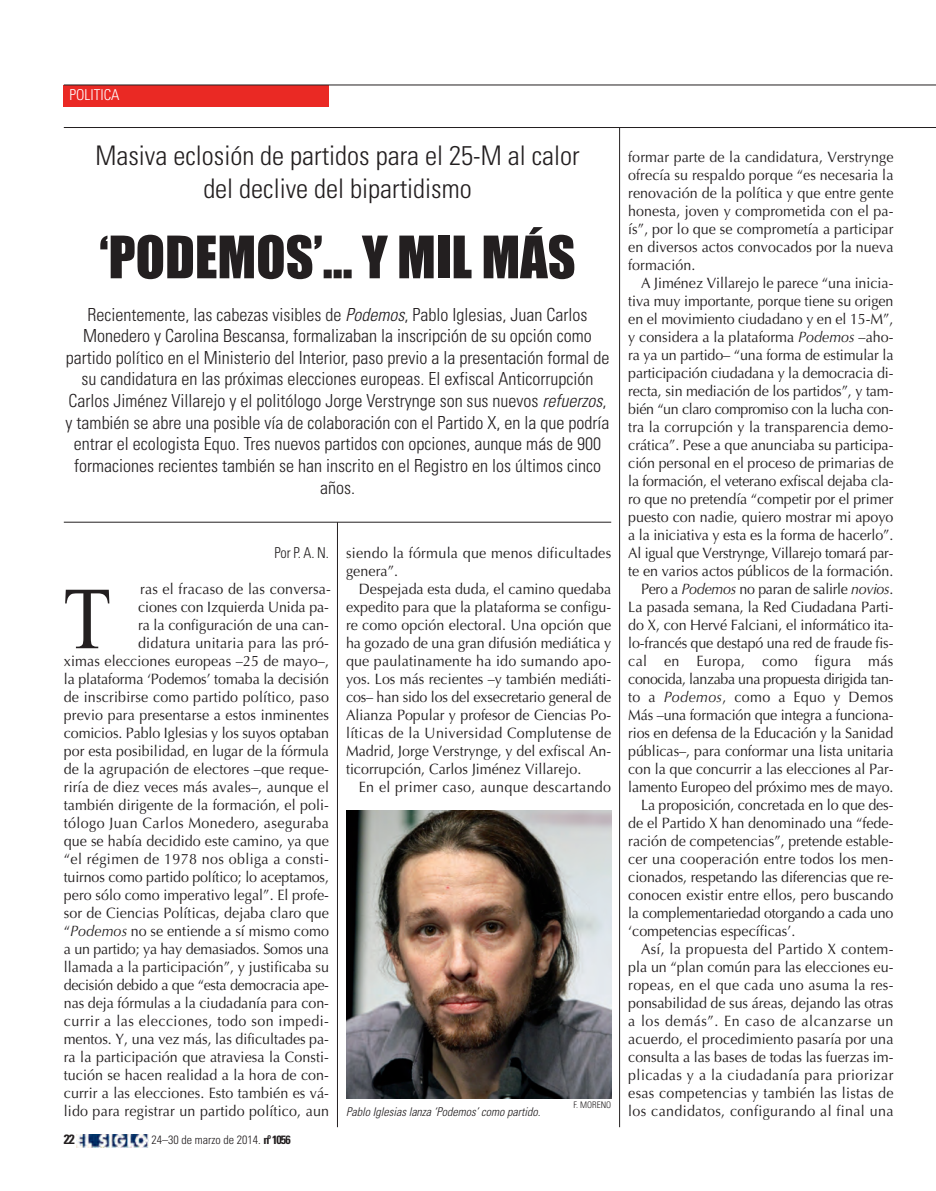
<style>
.page{position:relative;width:936px;height:1191px;background:#fff}
.page>*{position:absolute;margin:0;border:0;box-sizing:border-box;transform-origin:0 0}
.t1{font:88.35px "Times New Roman";color:#231f20;scale:.9 1}
.t2{font:54px "Impact";color:#231f20}
.t3{font:300 condensed 27px/32.4px "Univers LT Std";color:#231f20;text-align:center}
.t4{font:300 condensed 18px/21.6px "Univers LT Std";color:#231f20;text-align:center}
.t5{font:15px/18px "Optima LT Std";color:#231f20;text-align:right;scale:.95 1}
.t6{font:15px "Optima LT Std";letter-spacing:.02em;color:#231f20;scale:.95 1}
.t7{font:15px "Optima LT Std";letter-spacing:-.02em;color:#231f20;scale:.95 1}
.t8{font:15px "Optima LT Std";letter-spacing:.025em;color:#231f20;scale:.95 1}
.t9{font:15px "Optima LT Std";letter-spacing:-.03em;color:#231f20;scale:.95 1}
.t10{font:15px "Optima LT Std";letter-spacing:-.025em;color:#231f20;scale:.95 1}
.t11{font:15px "Optima LT Std";letter-spacing:.03em;color:#231f20;scale:.95 1}
.t12{font:15px "Optima LT Std";letter-spacing:.04em;color:#231f20;scale:.95 1}
.t13{font:300 condensed 15px "Univers LT Std";color:#231f20;scale:.95 1}
.t14{font:300 condensed 15px "Univers LT Std";color:#fff}
.t15{font:700 condensed 13.5px "Univers LT Std";color:#231f20}
.t16{font:italic 300 condensed 12px "Univers LT Std";color:#231f20}
.t17{font:300 condensed 12px "Univers LT Std";color:#231f20}
.t18{font:300 condensed 9px "Univers LT Std";color:#231f20}
.s1{font-style:italic}
.s2{font-weight:700}
</style>
<div class="page">
<hr style="left:619px;top:128px;width:1px;height:999px;background:#231f20">
<div style="left:64px;top:85px;width:265px;height:21px;background:#ea2924"></div>
<hr style="left:64px;top:85px;width:871px;height:1px;background:#231f20">
<hr style="left:64px;top:127px;width:871px;height:1px;background:#231f20">
<img style="left:76px;top:1135px;width:73px;height:12px">
<hr style="left:337px;top:522px;width:1px;height:605px;background:#231f20">
<hr style="left:64px;top:522px;width:547px;height:1px;background:#231f20">
<img style="left:346px;top:810px;width:265px;height:288px">
<p class="t14" style="left:70px;top:89px;width:51px">POLITICA</p>
<p class="t3" style="left:95px;top:142px;width:486px">Masiva eclosión de partidos para el 25-M al calor del declive del bipartidismo</p>
<p class="t2" style="left:99px;top:215px;width:477px">‘PODEMOS’… Y MIL MÁS</p>
<p class="t4" style="left:66px;top:305px;width:545px">Recientemente, las cabezas visibles de <span class="s1">Podemos</span>, Pablo Iglesias, Juan Carlos Monedero y Carolina Bescansa, formalizaban la inscripción de su opción como partido político en el Ministerio del Interior, paso previo a la presentación formal de su candidatura en las próximas elecciones europeas. El exfiscal Anticorrupción Carlos Jiménez Villarejo y el politólogo Jorge Verstrynge son sus nuevos <span class="s1">refuerzos</span>, y también se abre una posible vía de colaboración con el Partido X, en la que podría entrar el ecologista Equo. Tres nuevos partidos con opciones, aunque más de 900 formaciones recientes también se han inscrito en el Registro en los últimos cinco años.</p>
<p class="t13" style="left:274px;top:547px;width:59px">Por P. A. N.</p>
<p class="t5" style="left:64px;top:581px;width:283px">ras el fracaso de las conversa-<br>ciones con Izquierda Unida pa-<br>ra la configuración de una can-<br>didatura unitaria para las pró-<br>ximas elecciones europeas –25 de mayo–, la plataforma ‘Podemos’ tomaba la decisión de inscribirse como partido político, paso previo para presentarse a estos inminentes comicios. Pablo Iglesias y los suyos optaban por esta posibilidad, en lugar de la fórmula de la agrupación de electores –que reque&shy;riría de diez veces más avales–, aunque el también dirigente de la formación, el poli&shy;tólogo Juan Carlos Monedero, aseguraba que se había decidido este camino, ya que “el régimen de 1978 nos obliga a consti&shy;tuirnos como partido político; lo aceptamos, pero sólo como imperativo legal”. El profe&shy;sor de Ciencias Políticas, dejaba claro que “<span class="s1">Podemos</span> no se entiende a sí mismo como a un partido; ya hay demasiados. Somos una llamada a la participación”, y justificaba su decisión debido a que “esta democracia ape&shy;nas deja fórmulas a la ciudadanía para con&shy;currir a las elecciones, todo son impedi&shy;mentos. Y, una vez más, las dificultades pa&shy;ra la participación que atraviesa la Consti&shy;tución se hacen realidad a la hora de con&shy;currir a las elecciones. Esto también es vá&shy;lido para registrar un partido político, aun</p>
<p class="t1" style="left:63px;top:556px;width:55px">T</p>
<p class="t15" style="left:64px;top:1131px;width:12px">22</p>
<p class="t17" style="left:151px;top:1135px;width:141px">24–30 de marzo de 2014. <span class="s2">nº 1056</span></p>
<p class="t6" style="left:346px;top:547px;width:280px">siendo la fórmula que menos dificultades</p>
<p class="t5" style="left:346px;top:563px;width:56px">genera”.</p>
<p class="t5" style="left:359px;top:581px;width:267px">Despejada esta duda, el camino quedaba</p>
<p class="t5" style="left:346px;top:599px;width:280px">expedito para que la plataforma se configu-</p>
<p class="t5" style="left:346px;top:617px;width:280px">re como opción electoral. Una opción que</p>
<p class="t5" style="left:346px;top:635px;width:280px">ha gozado de una gran difusión mediática y</p>
<p class="t5" style="left:346px;top:653px;width:280px">que paulatinamente ha ido sumando apo-</p>
<p class="t5" style="left:346px;top:671px;width:280px">yos. Los más recientes –y también mediáti-</p>
<p class="t5" style="left:346px;top:689px;width:280px">cos– han sido los del exsecretario general de</p>
<p class="t5" style="left:346px;top:707px;width:280px">Alianza Popular y profesor de Ciencias Po-</p>
<p class="t8" style="left:346px;top:727px;width:281px">líticas de la Universidad Complutense de</p>
<p class="t5" style="left:346px;top:743px;width:280px">Madrid, Jorge Verstrynge, y del exfiscal An-</p>
<p class="t5" style="left:346px;top:761px;width:249px">ticorrupción, Carlos Jiménez Villarejo.</p>
<p class="t8" style="left:359px;top:781px;width:267px">En el primer caso, aunque descartando</p>
<p class="t16" style="left:346px;top:1106px;width:196px">Pablo Iglesias lanza ‘Podemos’ como partido.</p>
<p class="t18" style="left:573px;top:1101px;width:39px">F. MORENO</p>
<p class="t5" style="left:628px;top:149px;width:280px">formar parte de la candidatura, Verstrynge</p>
<p class="t5" style="left:628px;top:167px;width:280px">ofrecía su respaldo porque “es necesaria la</p>
<p class="t5" style="left:628px;top:185px;width:280px">renovación de la política y que entre gente</p>
<p class="t5" style="left:628px;top:203px;width:280px">honesta, joven y comprometida con el pa-</p>
<p class="t5" style="left:628px;top:221px;width:280px">ís”, por lo que se comprometía a participar</p>
<p class="t5" style="left:628px;top:239px;width:280px">en diversos actos convocados por la nueva</p>
<p class="t5" style="left:628px;top:257px;width:72px">formación.</p>
<p class="t5" style="left:641px;top:275px;width:267px">A Jiménez Villarejo le parece “una inicia-</p>
<p class="t5" style="left:628px;top:293px;width:280px">tiva muy importante, porque tiene su origen</p>
<p class="t5" style="left:628px;top:311px;width:280px">en el movimiento ciudadano y en el 15-M”,</p>
<p class="t5" style="left:628px;top:329px;width:280px">y considera a la plataforma <span class="s1">Podemos</span> –aho-</p>
<p class="t5" style="left:628px;top:347px;width:280px">ra ya un partido– “una forma de estimular la</p>
<p class="t5" style="left:628px;top:365px;width:280px">participación ciudadana y la democracia di-</p>
<p class="t5" style="left:628px;top:383px;width:280px">recta, sin mediación de los partidos”, y tam-</p>
<p class="t10" style="left:628px;top:403px;width:280px">bién “un claro compromiso con la lucha con-</p>
<p class="t5" style="left:628px;top:419px;width:280px">tra la corrupción y la transparencia demo-</p>
<p class="t5" style="left:628px;top:437px;width:280px">crática”. Pese a que anunciaba su participa-</p>
<p class="t5" style="left:628px;top:455px;width:280px">ción personal en el proceso de primarias de</p>
<p class="t5" style="left:628px;top:473px;width:280px">la formación, el veterano exfiscal dejaba cla-</p>
<p class="t5" style="left:628px;top:491px;width:280px">ro que no pretendía “competir por el primer</p>
<p class="t5" style="left:628px;top:509px;width:280px">puesto con nadie, quiero mostrar mi apoyo</p>
<p class="t5" style="left:628px;top:527px;width:280px">a la iniciativa y esta es la forma de hacerlo”.</p>
<p class="t7" style="left:628px;top:547px;width:280px">Al igual que Verstrynge, Villarejo tomará par-</p>
<p class="t5" style="left:628px;top:563px;width:280px">te en varios actos públicos de la formación.</p>
<p class="t7" style="left:641px;top:583px;width:267px">Pero a <span class="s1">Podemos</span> no paran de salirle <span class="s1">novios</span>.</p>
<p class="t5" style="left:628px;top:599px;width:280px">La pasada semana, la Red Ciudadana Parti-</p>
<p class="t5" style="left:628px;top:617px;width:281px">do X, con Hervé Falciani, el informático ita-</p>
<p class="t5" style="left:628px;top:635px;width:280px">lo-francés que destapó una red de fraude fis-</p>
<p class="t6" style="left:628px;top:655px;width:280px">cal en Europa, como figura más</p>
<p class="t9" style="left:628px;top:673px;width:280px">conocida, lanzaba una propuesta dirigida tan-</p>
<p class="t6" style="left:628px;top:691px;width:280px">to a <span class="s1">Podemos</span>, como a Equo y Demos</p>
<p class="t5" style="left:628px;top:707px;width:280px">Más –una formación que integra a funciona-</p>
<p class="t5" style="left:628px;top:725px;width:280px">rios en defensa de la Educación y la Sanidad</p>
<p class="t5" style="left:628px;top:743px;width:281px">públicas–, para conformar una lista unitaria</p>
<p class="t5" style="left:628px;top:761px;width:280px">con la que concurrir a las elecciones al Par-</p>
<p class="t5" style="left:628px;top:779px;width:280px">lamento Europeo del próximo mes de mayo.</p>
<p class="t5" style="left:641px;top:797px;width:267px">La proposición, concretada en lo que des-</p>
<p class="t5" style="left:628px;top:815px;width:280px">de el Partido X han denominado una “fede-</p>
<p class="t5" style="left:628px;top:833px;width:280px">ración de competencias”, pretende estable-</p>
<p class="t5" style="left:628px;top:851px;width:280px">cer una cooperación entre todos los men-</p>
<p class="t5" style="left:628px;top:869px;width:281px">cionados, respetando las diferencias que re-</p>
<p class="t5" style="left:628px;top:887px;width:280px">conocen existir entre ellos, pero buscando</p>
<p class="t7" style="left:628px;top:907px;width:280px">la complementariedad otorgando a cada uno</p>
<p class="t5" style="left:628px;top:923px;width:177px">‘competencias específicas’.</p>
<p class="t6" style="left:641px;top:943px;width:267px">Así, la propuesta del Partido X contem-</p>
<p class="t5" style="left:628px;top:959px;width:280px">pla un “plan común para las elecciones eu-</p>
<p class="t6" style="left:628px;top:979px;width:280px">ropeas, en el que cada uno asuma la res-</p>
<p class="t5" style="left:628px;top:995px;width:281px">ponsabilidad de sus áreas, dejando las otras</p>
<p class="t12" style="left:628px;top:1015px;width:280px">a los demás”. En caso de alcanzarse un</p>
<p class="t5" style="left:628px;top:1031px;width:280px">acuerdo, el procedimiento pasaría por una</p>
<p class="t5" style="left:628px;top:1049px;width:280px">consulta a las bases de todas las fuerzas im-</p>
<p class="t11" style="left:628px;top:1069px;width:280px">plicadas y a la ciudadanía para priorizar</p>
<p class="t6" style="left:628px;top:1087px;width:280px">esas competencias y también las listas de</p>
<p class="t8" style="left:628px;top:1105px;width:280px">los candidatos, configurando al final una</p>
</div>
